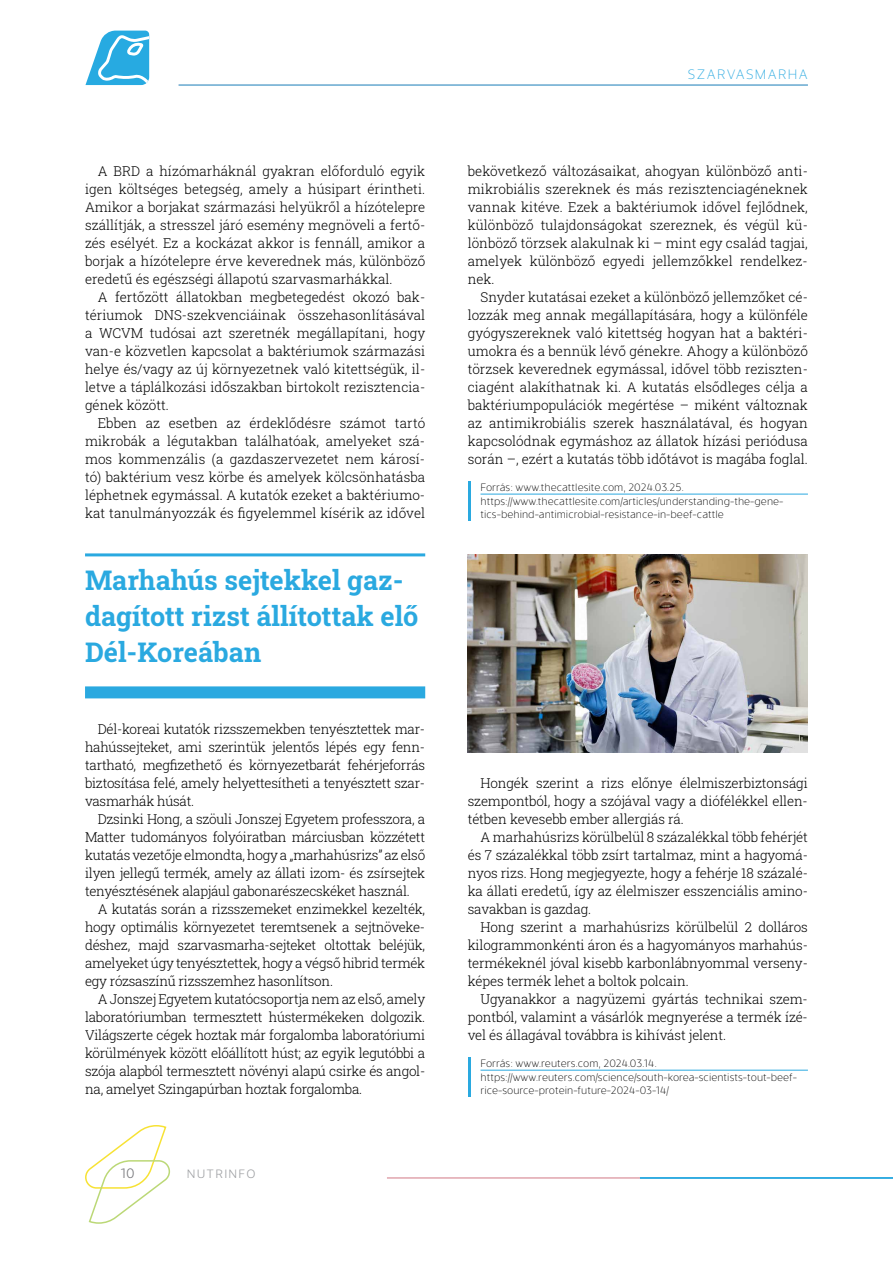
<style>
.page{position:relative;width:893px;height:1263px;background:#fff}
.page>*{position:absolute;margin:0;border:0;box-sizing:border-box;transform-origin:0 0}
.t1{font:700 27px/36px "Roboto Slab";color:#2aa9e0}
.t2{font:300 13.5px/18px "Roboto Slab";letter-spacing:-.01em;color:#000;text-align:justify}
.t3{font:200 13.5px "Evander";letter-spacing:.105em;color:#2aa9e0}
.t4{font:300 13.5px "Evander Pro";color:#77787b}
.t5{font:300 12px "Evander Pro";letter-spacing:.105em;color:#9d9fa2}
.t6{font:200 10.5px/13.5px "Evander";color:#000}
</style>
<div class="page">
<svg style="left:85px;top:1125px;width:86px;height:99px"></svg>
<hr style="left:387px;top:1177px;width:253px;height:2px;background:#e0a5ad">
<hr style="left:640px;top:1177px;width:253px;height:2px;background:#2aa9e0">
<svg style="left:85px;top:31px;width:64px;height:54px"></svg>
<hr style="left:179px;top:85px;width:629px;height:1px;background:#2aa9e0">
<hr style="left:468px;top:481px;width:2px;height:40px;background:#2aa9e0">
<hr style="left:480px;top:494px;width:328px;height:1px;background:#2aa9e0">
<hr style="left:85px;top:553px;width:340px;height:3px;background:#2aa9e0">
<div style="left:85px;top:686px;width:340px;height:12px;background:#2aa9e0"></div>
<hr style="left:468px;top:1057px;width:2px;height:40px;background:#2aa9e0">
<hr style="left:480px;top:1070px;width:328px;height:1px;background:#2aa9e0">
<img style="left:468px;top:554px;width:340px;height:198px">
<p class="t2" style="left:85px;top:162px;width:342px;text-indent:13px">A BRD a hízómarháknál gyakran előforduló egyik igen költséges betegség, amely a húsipart érintheti.<br>Amikor a borjakat származási helyükről a hízótelepre szállítják, a stresszel járó esemény megnöveli a fertő&shy;zés esélyét. Ez a kockázat akkor is fennáll, amikor a borjak a hízótelepre érve keverednek más, különböző eredetű és egészségi állapotú szarvasmarhákkal.</p>
<p class="t2" style="left:85px;top:288px;width:342px;text-indent:13px">A fertőzött állatokban megbetegedést okozó bak&shy;tériumok DNS-szekvenciáinak összehasonlításával a WCVM tudósai azt szeretnék megállapítani, hogy van-e közvetlen kapcsolat a baktériumok származási helye és/vagy az új környezetnek való kitettségük, il&shy;letve a táplálkozási időszakban birtokolt rezisztencia&shy;gének között.</p>
<p class="t2" style="left:85px;top:414px;width:342px;text-indent:13px">Ebben az esetben az érdeklődésre számot tartó mikrobák a légutakban találhatóak, amelyeket szá&shy;mos kommenzális (a gazdaszervezetet nem károsí&shy;tó) baktérium vesz körbe és amelyek kölcsönhatásba léphetnek egymással. A kutatók ezeket a baktériumo&shy;kat tanulmányozzák és figyelemmel kísérik az idővel</p>
<h1 class="t1" style="left:85px;top:562px;width:335px">Marhahús sejtekkel gaz&shy;dagított rizst állítottak elő<br>Dél-Koreában</h1>
<p class="t2" style="left:85px;top:720px;width:342px;text-indent:13px">Dél-koreai kutatók rizsszemekben tenyésztettek mar&shy;hahússejteket, ami szerintük jelentős lépés egy fenn&shy;tartható, megfizethető és környezetbarát fehérjeforrás biztosítása felé, amely helyettesítheti a tenyésztett szar&shy;vasmarhák húsát.</p>
<p class="t2" style="left:85px;top:810px;width:342px;text-indent:13px">Dzsinki Hong, a szöuli Jonszej Egyetem professzora, a Matter tudományos folyóiratban márciusban közzétett kutatás vezetője elmondta, hogy a „marhahúsrizs” az első ilyen jellegű termék, amely az állati izom- és zsírsejtek tenyésztésének alapjául gabonarészecskéket használ.</p>
<p class="t2" style="left:85px;top:900px;width:342px;text-indent:13px">A kutatás során a rizsszemeket enzimekkel kezelték, hogy optimális környezetet teremtsenek a sejtnöveke&shy;déshez, majd szarvasmarha-sejteket oltottak beléjük, amelyeket úgy tenyésztettek, hogy a végső hibrid termék egy rózsaszínű rizsszemhez hasonlítson.</p>
<p class="t2" style="left:85px;top:990px;width:342px;text-indent:13px">A Jonszej Egyetem kutatócsoportja nem az első, amely laboratóriumban termesztett hústermékeken dolgozik.<br>Világszerte cégek hoztak már forgalomba laboratóriumi körülmények között előállított húst; az egyik legutóbbi a szója alapból termesztett növényi alapú csirke és angol&shy;na, amelyet Szingapúrban hoztak forgalomba.</p>
<p class="t4" style="left:120px;top:1165px;width:16px">10</p>
<p class="t5" style="left:187px;top:1166px;width:70px">NUTRINFO</p>
<p class="t3" style="left:688px;top:66px;width:122px">SZARVASMARHA</p>
<p class="t2" style="left:468px;top:162px;width:342px">bekövetkező változásaikat, ahogyan különböző anti&shy;mikrobiális szereknek és más rezisztenciagéneknek vannak kitéve. Ezek a baktériumok idővel fejlődnek, különböző tulajdonságokat szereznek, és végül kü&shy;lönböző törzsek alakulnak ki – mint egy család tagjai, amelyek különböző egyedi jellemzőkkel rendelkez&shy;nek.</p>
<p class="t2" style="left:468px;top:288px;width:342px;text-indent:13px">Snyder kutatásai ezeket a különböző jellemzőket cé&shy;lozzák meg annak megállapítására, hogy a különféle gyógyszereknek való kitettség hogyan hat a baktéri&shy;umokra és a bennük lévő génekre. Ahogy a különböző törzsek keverednek egymással, idővel több reziszten&shy;ciagént alakíthatnak ki. A kutatás elsődleges célja a baktériumpopulációk megértése – miként változnak az antimikrobiális szerek használatával, és hogyan kapcsolódnak egymáshoz az állatok hízási periódusa során –, ezért a kutatás több időtávot is magába foglal.</p>
<p class="t6" style="left:480px;top:481px;width:304px">Forrás: www.thecattlesite.com, 2024.03.25. https://www.thecattlesite.com/articles/understanding-the-gene&shy;tics-behind-antimicrobial-resistance-in-beef-cattle</p>
<p class="t2" style="left:468px;top:774px;width:342px;text-indent:13px">Hongék szerint a rizs előnye élelmiszerbiztonsági szempontból, hogy a szójával vagy a diófélékkel ellen&shy;tétben kevesebb ember allergiás rá.</p>
<p class="t2" style="left:468px;top:828px;width:342px;text-indent:13px">A marhahúsrizs körülbelül 8 százalékkal több fehérjét és 7 százalékkal több zsírt tartalmaz, mint a hagyomá&shy;nyos rizs. Hong megjegyezte, hogy a fehérje 18 százalé&shy;ka állati eredetű, így az élelmiszer esszenciális amino&shy;savakban is gazdag.</p>
<p class="t2" style="left:468px;top:918px;width:342px;text-indent:13px">Hong szerint a marhahúsrizs körülbelül 2 dolláros kilogrammonkénti áron és a hagyományos marhahús&shy;termékeknél jóval kisebb karbonlábnyommal verseny&shy;képes termék lehet a boltok polcain.</p>
<p class="t2" style="left:468px;top:990px;width:342px;text-indent:13px">Ugyanakkor a nagyüzemi gyártás technikai szem&shy;pontból, valamint a vásárlók megnyerése a termék ízé&shy;vel és állagával továbbra is kihívást jelent.</p>
<p class="t6" style="left:480px;top:1057px;width:318px">Forrás: www.reuters.com, 2024.03.14. https://www.reuters.com/science/south-korea-scientists-tout-beef&shy;rice-source-protein-future-2024-03-14/</p>
</div>
